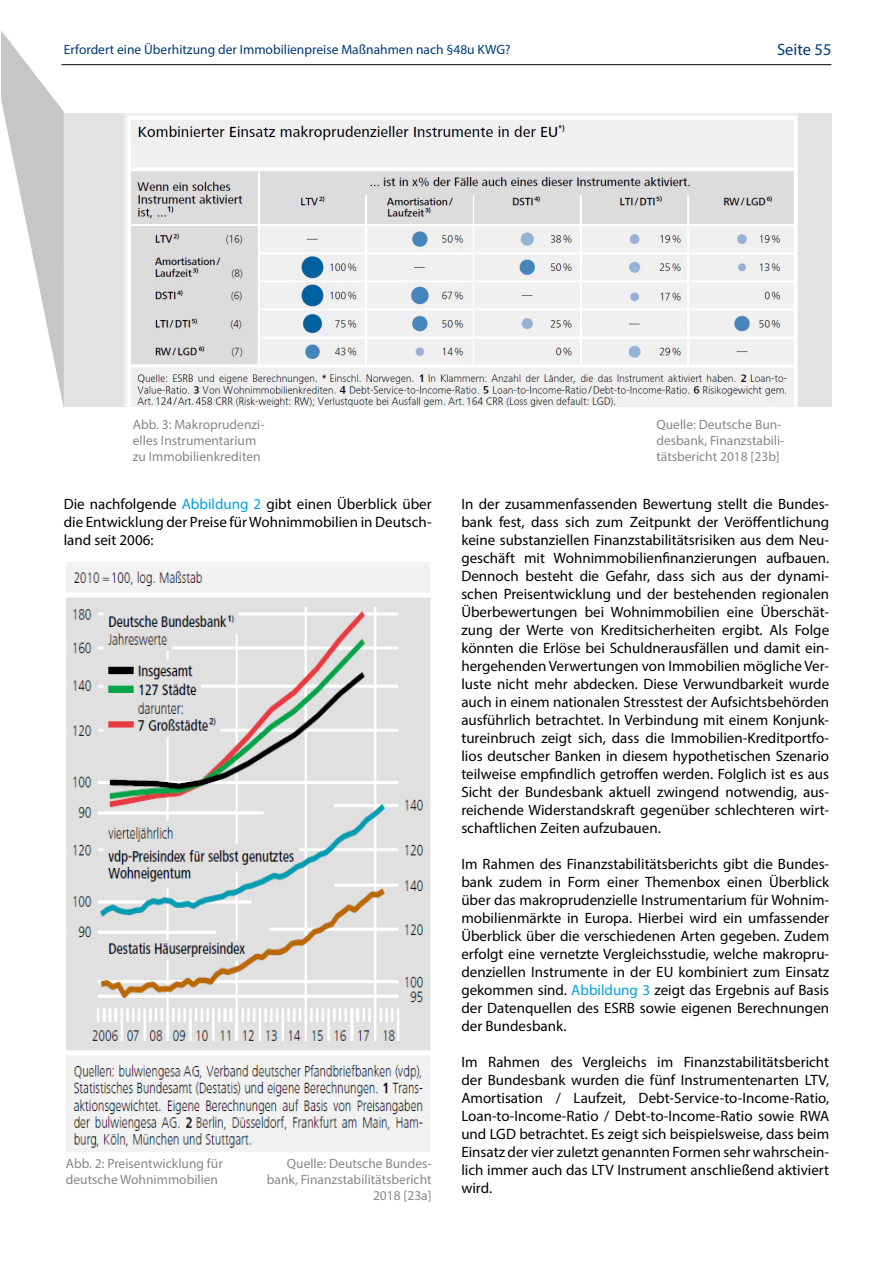
<style>
.page{position:relative;width:893px;height:1263px;background:#fff}
.page>*{position:absolute;margin:0;border:0;box-sizing:border-box;transform-origin:0 0}
.t1{font:16.5px "Myriad Pro";color:#003a79}
.t2{font:15px/18px "Myriad Pro";color:#000;text-align:justify}
.Zitattext_komplett{font:13.5px/16.2px "Myriad Pro";color:#878787}
.t3{font:13.5px "Myriad Pro";color:#003a79}
.s1{color:#009fe3}
</style>
<div class="page">
<hr style="left:61px;top:64px;width:770px;height:1px;background:#000">
<div style="left:63px;top:113px;width:768px;height:294px;background:#e3e3e3"></div>
<svg style="left:1px;top:31px;width:63px;height:377px"></svg>
<img style="left:66px;top:562px;width:365px;height:590px">
<img style="left:125px;top:113px;width:673px;height:294px">
<p class="t3" style="left:64px;top:41px;width:448px">Erfordert eine Überhitzung der Immobilienpreise Maßnahmen nach §48u KWG?</p>
<p class="t1" style="left:777px;top:39px;width:56px">Seite 55</p>
<p class="Zitattext_komplett" style="left:133px;top:416px;width:133px">Abb. 3: Makroprudenzi&shy;elles Instrumentarium zu Immobilienkrediten</p>
<p class="Zitattext_komplett" style="left:656px;top:416px;width:129px">Quelle: Deutsche Bun&shy;desbank, Finanzstabili&shy;tätsbericht 2018 [23b]</p>
<p class="t2" style="left:64px;top:495px;width:369px">Die nachfolgende <span class="s1">Abbildung 2</span> gibt einen Überblick über die Entwicklung der Preise für Wohnimmobilien in Deutsch&shy;land seit 2006:</p>
<p class="t2" style="left:461px;top:495px;width:369px">In der zusammenfassenden Bewertung stellt die Bundes&shy;bank fest, dass sich zum Zeitpunkt der Veröffentlichung keine substanziellen Finanzstabilitätsrisiken aus dem Neu&shy;geschäft mit Wohnimmobilienfinanzierungen aufbauen.<br>Dennoch besteht die Gefahr, dass sich aus der dynami&shy;schen Preisentwicklung und der bestehenden regionalen Überbewertungen bei Wohnimmobilien eine Überschät&shy;zung der Werte von Kreditsicherheiten ergibt. Als Folge könnten die Erlöse bei Schuldnerausfällen und damit ein&shy;hergehenden Verwertungen von Immobilien mögliche Ver&shy;luste nicht mehr abdecken. Diese Verwundbarkeit wurde auch in einem nationalen Stresstest der Aufsichtsbehörden ausführlich betrachtet. In Verbindung mit einem Konjunk&shy;tureinbruch zeigt sich, dass die Immobilien-Kreditportfo&shy;lios deutscher Banken in diesem hypothetischen Szenario teilweise empfindlich getroffen werden. Folglich ist es aus Sicht der Bundesbank aktuell zwingend notwendig, aus&shy;reichende Widerstandskraft gegenüber schlechteren wirt&shy;schaftlichen Zeiten aufzubauen.</p>
<p class="t2" style="left:461px;top:855px;width:369px">Im Rahmen des Finanzstabilitätsberichts gibt die Bundes&shy;bank zudem in Form einer Themenbox einen Überblick über das makroprudenzielle Instrumentarium für Wohnim&shy;mobilienmärkte in Europa. Hierbei wird ein umfassender Überblick über die verschiedenen Arten gegeben. Zudem erfolgt eine vernetzte Vergleichsstudie, welche makropru&shy;denziellen Instrumente in der EU kombiniert zum Einsatz gekommen sind. <span class="s1">Abbildung 3</span> zeigt das Ergebnis auf Basis der Datenquellen des ESRB sowie eigenen Berechnungen der Bundesbank.</p>
<p class="t2" style="left:461px;top:1053px;width:369px">Im Rahmen des Vergleichs im Finanzstabilitätsbericht der Bundesbank wurden die fünf Instrumentenarten LTV, Amortisation / Laufzeit, Debt-Service-to-Income-Ratio, Loan-to-Income-Ratio / Debt-to-Income-Ratio sowie RWA und LGD betrachtet. Es zeigt sich beispielsweise, dass beim Einsatz der vier zuletzt genannten Formen sehr wahrschein&shy;lich immer auch das LTV Instrument anschließend aktiviert wird.</p>
<p class="Zitattext_komplett" style="left:66px;top:1155px;width:158px">Abb. 2: Preisentwicklung für deutsche Wohnimmobilien</p>
<p class="Zitattext_komplett" style="left:267px;top:1155px;width:166px;text-align:right">Quelle: Deutsche Bundes&shy;bank, Finanzstabilitätsbericht<br>2018 [23a]</p>
</div>
